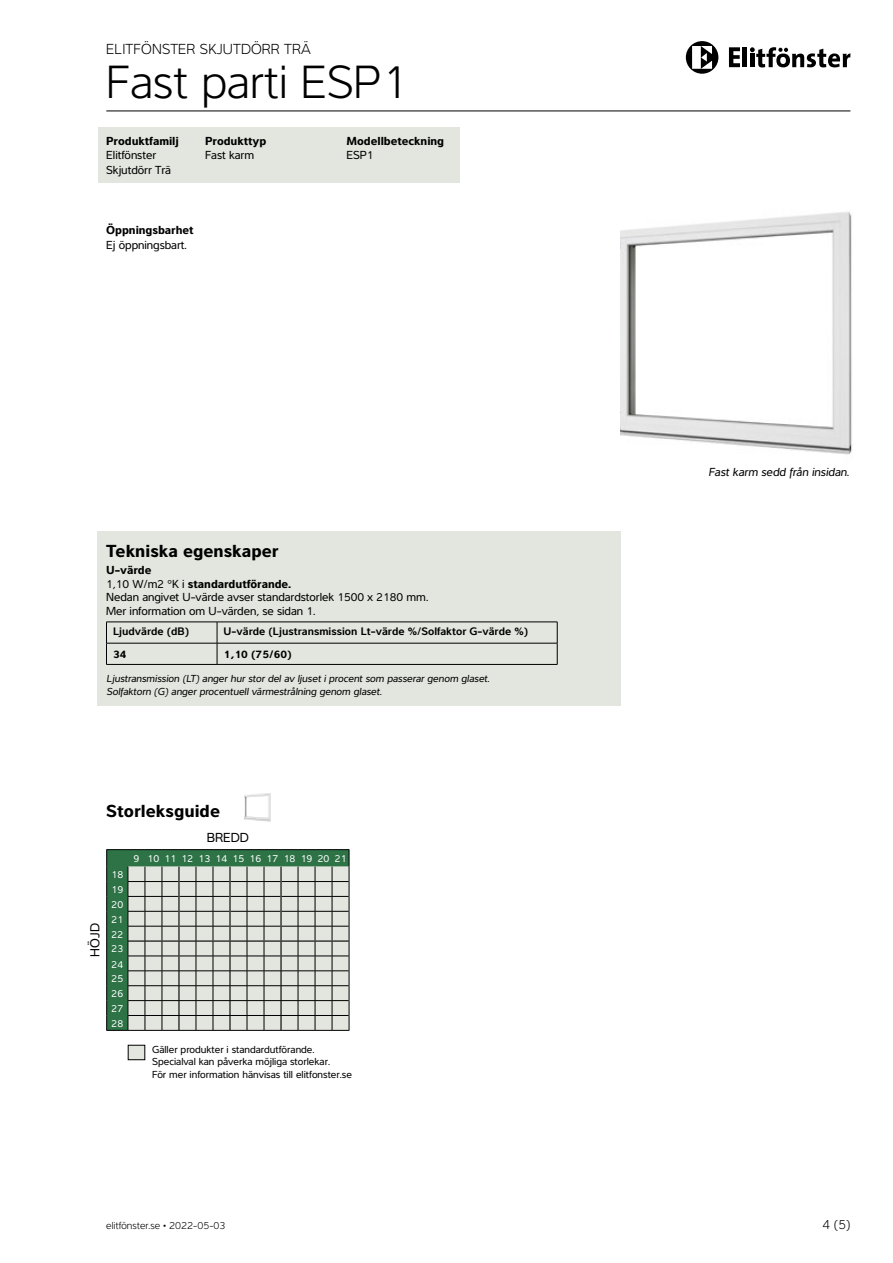
<style>
.page{position:relative;width:893px;height:1263px;background:#fff}
.page>*{position:absolute;margin:0;border:0;box-sizing:border-box;transform-origin:0 0}
.t1{font:300 48px "Interval Sans Pro";color:#000}
.t2{font:700 18px "Interval Sans Pro";color:#000}
.t3{font:300 15px "Interval Sans Pro";letter-spacing:.01em;color:#000}
.t4{font:13.5px "Interval Sans Pro";color:#000}
.t5{font:300 13.5px "Interval Sans Pro";color:#000}
.t6{font:12px/13.5px "Interval Sans Pro";letter-spacing:-.005em;color:#000}
.t7{font:700 12px "Interval Sans Pro";letter-spacing:-.005em;color:#000}
.t8{font:italic 12px "Interval Sans Pro";color:#000}
.t9{font:700 11.25px "Interval Sans Pro Sem";color:#000}
.t10{font:700 11.25px "Interval Sans Pro";color:#000}
.t11{font:italic 10.5px/12.6px "Interval Sans Pro";color:#000}
.t12{font:10.5px/12.6px "Interval Sans Pro";color:#000}
.t13{font:10.5px/14.9px "Interval Sans Pro";color:#fff;text-align:justify}
.t14{font:300 10.5px "Interval Sans Pro";color:#000}
.s1{font-weight:700}
</style>
<div class="page">
<svg style="left:729px;top:47px;width:11px;height:20px"></svg>
<hr style="left:743px;top:47px;width:4px;height:20px;background:#000">
<svg style="left:750px;top:47px;width:100px;height:21px"></svg>
<svg style="left:686px;top:41px;width:32px;height:33px"></svg>
<div style="left:98px;top:128px;width:361px;height:55px;background:#e2e6de"></div>
<hr style="left:106px;top:111px;width:744px;height:1px;background:#000">
<img style="left:621px;top:212px;width:231px;height:243px">
<img style="left:244px;top:793px;width:26px;height:29px">
<div style="left:98px;top:531px;width:523px;height:175px;background:#e2e6de"></div>
<hr style="left:106px;top:664px;width:111px;height:1px;background:#000">
<hr style="left:217px;top:664px;width:340px;height:1px;background:#000">
<hr style="left:106px;top:622px;width:111px;height:1px;background:#000">
<svg style="left:106px;top:622px;width:1px;height:42px"></svg>
<hr style="left:217px;top:622px;width:340px;height:1px;background:#000">
<svg style="left:217px;top:622px;width:1px;height:42px"></svg>
<svg style="left:557px;top:622px;width:1px;height:42px"></svg>
<hr style="left:106px;top:643px;width:111px;height:1px;background:#000">
<hr style="left:217px;top:643px;width:340px;height:1px;background:#000">
<svg style="left:106px;top:849px;width:244px;height:182px;background:#aab8ab"></svg>
<div style="left:128px;top:1045px;width:17px;height:15px;background:#e2e6de"></div>
<div style="left:128px;top:1045px;width:17px;height:15px;border:1px solid #000"></div>
<p class="t3" style="left:106px;top:38px;width:206px">ELITFÖNSTER SKJUTDÖRR TRÄ</p>
<h1 class="t1" style="left:106px;top:47px;width:303px">Fast parti ESP1</h1>
<p class="t7" style="left:106px;top:132px;width:74px">Produktfamilj</p>
<p class="t6" style="left:106px;top:148px;width:66px;line-height:14.4px">Elitfönster<br>Skjutdörr Trä</p>
<p class="t7" style="left:205px;top:132px;width:63px">Produkttyp</p>
<p class="t6" style="left:205px;top:148px;width:50px">Fast karm</p>
<p class="t7" style="left:347px;top:132px;width:99px">Modellbeteckning</p>
<p class="t6" style="left:347px;top:148px;width:28px">ESP1</p>
<p class="t7" style="left:106px;top:221px;width:89px">Öppningsbarhet</p>
<p class="t6" style="left:106px;top:237px;width:82px">Ej öppningsbart.</p>
<h2 class="t2" style="left:106px;top:536px;width:174px">Tekniska egenskaper</h2>
<p class="t6" style="left:106px;top:563px;width:324px"><span class="s1">U-värde<br></span>1,10 W/m2 °K i <span class="s1">standardutförande.<br></span>Nedan angivet U-värde avser standardstorlek 1500 x 2180 mm.<br>Mer information om U-värden, se sidan 1.</p>
<p class="t9" style="left:113px;top:622px;width:78px">Ljudvärde (dB)</p>
<p class="t9" style="left:224px;top:622px;width:306px">U-värde (Ljustransmission Lt-värde %/Solfaktor G-värde %)</p>
<p class="t10" style="left:113px;top:645px;width:15px">34</p>
<p class="t10" style="left:224px;top:645px;width:70px">1,10 (75/60)</p>
<p class="t11" style="left:107px;top:672px;width:384px">Ljustransmission (LT) anger hur stor del av ljuset i procent som passerar genom glaset.<br>Solfaktorn (G) anger procentuell värmestrålning genom glaset.</p>
<h2 class="t2" style="left:106px;top:797px;width:115px">Storleksguide</h2>
<p class="t4" style="left:207px;top:827px;width:43px">BREDD</p>
<p class="t4" style="left:85px;top:956px;width:35px;rotate:-90deg">HÖJD</p>
<p class="t13" style="left:112px;top:866px;width:13px">18<br>19<br>20<br>21<br>22<br>23<br>24<br>25<br>26<br>27<br>28</p>
<p class="t13" style="left:133px;top:851px;width:215px">9 10 11 12 13 14 15 16 17 18 19 20 21</p>
<p class="t12" style="left:152px;top:1042px;width:201px">Gäller produkter i standardutförande.<br>Specialval kan påverka möjliga storlekar.<br>För mer information hänvisas till elitfonster.se</p>
<p class="t8" style="left:708px;top:462px;width:142px">Fast karm sedd från insidan.</p>
<p class="t14" style="left:106px;top:1218px;width:121px">elitfönster.se • 2022-05-03</p>
<p class="t5" style="left:822px;top:1215px;width:29px">4 (5)</p>
</div>
